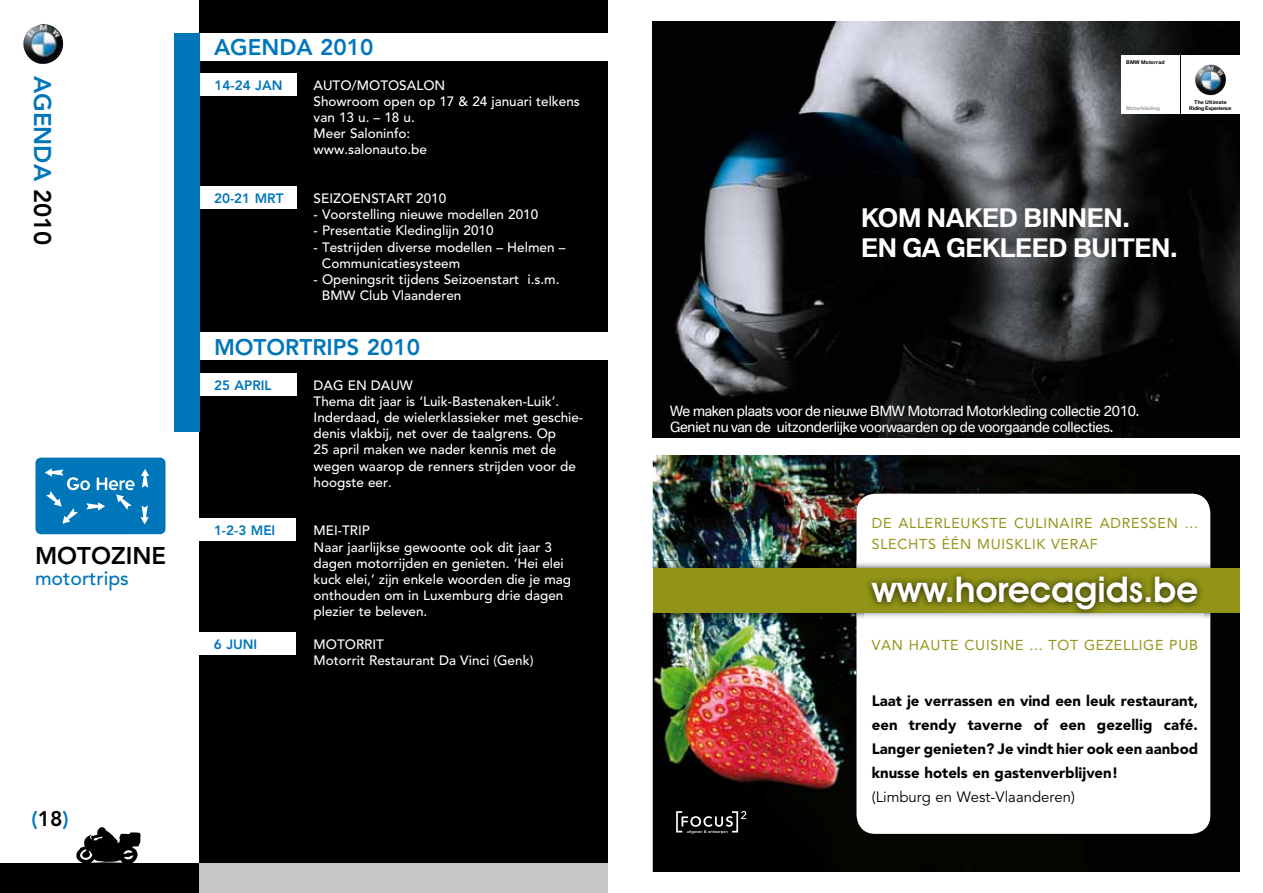
<style>
.page{position:relative;width:1263px;height:893px;background:#fff}
.page>*{position:absolute;margin:0;border:0;box-sizing:border-box;transform-origin:0 0}
.t1{font:600 35.7px "Avant Garde IT Cby BT";color:#fff}
.t2{font:700 24.9px/29.8px "BMW Type Global Pro";letter-spacing:-.015em;color:#fff}
.t3{font:800 24px "Avenir";color:#0076ba}
.t4{font:800 24px "Avenir";color:#000}
.t5{font:800 22.5px "Avenir";color:#0076ba}
.t6{font:800 21px "Avenir";color:#0076ba}
.t7{font:500 19.5px "Avenir";color:#0076ba}
.t8{font:900 15px/24.2px "Avenir";color:#000;text-align:justify}
.t9{font:15px "Avenir";color:#000}
.t10{font:14.25px/20.7px "Avenir";letter-spacing:.05em;color:#919416}
.t11{font:13.65px/16.8px "BMW Type Global Pro";letter-spacing:-.015em;color:#fff}
.t12{font:500 13.5px/16.2px "Avenir";color:#fff}
.t13{font:800 13.5px "Avenir";color:#0076ba}
.t14{font:700 4.95px/5.4px "BMW Type Global Pro";letter-spacing:-.025em;color:#000;text-align:center}
.t15{font:700 4.95px "BMW Type Global Pro";color:#9c9c9c}
.t16{font:700 4.95px "BMW Type Global Pro";letter-spacing:.02em;color:#000}
.s1{color:#000}
.s2{font-weight:500;color:#fff}
.s3{font-style:inherit}
</style>
<div class="page">
<div style="left:199px;top:0;width:409px;height:864px;background:#000"></div>
<div style="left:191px;top:333px;width:430px;height:27px;background:#fff"></div>
<img style="left:23px;top:24px;width:40px;height:40px">
<svg style="left:76px;top:827px;width:65px;height:36px"></svg>
<div style="left:0;top:863px;width:199px;height:30px;background:#000"></div>
<svg style="left:35px;top:458px;width:130px;height:76px;background:#1883c0"></svg>
<div style="left:199px;top:863px;width:409px;height:30px;background:#c5c6c8"></div>
<div style="left:191px;top:33px;width:430px;height:28px;background:#fff"></div>
<div style="left:191px;top:73px;width:106px;height:22px;background:#fff"></div>
<div style="left:191px;top:186px;width:106px;height:23px;background:#fff"></div>
<div style="left:191px;top:373px;width:106px;height:23px;background:#fff"></div>
<div style="left:174px;top:33px;width:26px;height:399px;background:#0076ba"></div>
<div style="left:190px;top:518px;width:106px;height:23px;background:#fff"></div>
<div style="left:190px;top:632px;width:106px;height:22px;background:#fff"></div>
<img style="left:653px;top:21px;width:586px;height:417px">
<div style="left:1121px;top:55px;width:58px;height:59px;background:#fff"></div>
<div style="left:1181px;top:55px;width:58px;height:59px;background:#fff"></div>
<img style="left:1195px;top:64px;width:31px;height:31px">
<div style="left:653px;top:455px;width:586px;height:417px;background:#000204"></div>
<img style="left:653px;top:455px;width:484px;height:379px">
<div style="left:856px;top:494px;width:354px;height:340px;background:#fff;border-radius:19px"></div>
<img style="left:653px;top:560px;width:586px;height:59px">
<div style="left:653px;top:568px;width:586px;height:44px;background:#919416"></div>
<img style="left:864px;top:574px;width:339px;height:43px">
<svg style="left:676px;top:811px;width:70px;height:23px"></svg>
<h3 class="t3" style="left:57px;top:76px;width:171px;rotate:90deg">AGENDA <span class="s1">2010</span></h3>
<h3 class="t4" style="left:35px;top:541px;width:133px">MOTOZINE</h3>
<h3 class="t7" style="left:35px;top:567px;width:95px">motortrips</h3>
<h3 class="t5" style="left:214px;top:34px;width:161px">AGENDA 2010</h3>
<p class="t13" style="left:215px;top:77px;width:92px">14-24 JAN <span class="s2">A</span></p>
<p class="t12" style="left:323px;top:77px;width:57px">UTO/MOTO</p>
<p class="t12" style="left:314px;top:77px;width:268px;text-indent:86px">SALON<br>Showroom open op 17 &amp; 24 januari telkens van 13 u. – 18 u.<br>Meer Saloninfo:<br>www.salonauto.be</p>
<p class="t13" style="left:214px;top:190px;width:68px">20-21 M RT</p>
<p class="t12" style="left:314px;top:191px;width:17px">SEIZOEN</p>
<p class="t12" style="left:371px;top:191px;width:17px">START</p>
<p class="t12" style="left:416px;top:191px;width:32px">2010</p>
<p class="t12" style="left:314px;top:207px;width:226px">- Voorstelling nieuwe modellen 2010</p>
<p class="t12" style="left:314px;top:223px;width:181px">- Presentatie Kledinglijn 2010</p>
<p class="t12" style="left:322px;top:239px;width:245px;text-indent:-8px">- Testrijden diverse modellen – Helmen –<br>Communicatiesysteem</p>
<p class="t12" style="left:322px;top:272px;width:239px;text-indent:-8px">- Openingsrit tijdens Seizoenstart i.s.m.<br>BMW Club Vlaanderen</p>
<h3 class="t5" style="left:214px;top:334px;width:208px">MOTORTRIPS 2010</h3>
<p class="t13" style="left:214px;top:377px;width:58px">25 APRIL</p>
<p class="t12" style="left:314px;top:377px;width:271px">DAG EN DAUW<br>Thema dit jaar is ‘Luik-Bastenaken-Luik’.<br>I nderdaad, de wielerklassieker met geschie&shy;denis vlakbij, net over de taalgrens. Op<br>25 april maken we nader kennis met de wegen waarop de renners strijden voor de hoogste eer.</p>
<p class="t13" style="left:214px;top:523px;width:46px">1-2-3 MEI</p>
<p class="t12" style="left:314px;top:523px;width:259px">MEI-TRI P<br>N aar jaarlijkse gewoonte ook dit jaar 3 dagen motorrijden en genieten. ‘Hei elei kuck elei,’ zijn enkele woorden die je mag onthouden om in Luxemburg drie dagen plezier te beleven.</p>
<p class="t13" style="left:214px;top:636px;width:45px">6 JUNI</p>
<p class="t12" style="left:314px;top:636px;width:221px">MOTORRIT<br>Motorrit Restaurant Da Vinci (Genk)</p>
<h3 class="t6" style="left:31px;top:806px;width:39px">(<span class="s1">18</span>)</h3>
<p class="t16" style="left:1126px;top:59px;width:40px">BMW MOTORRAD</p>
<p class="t15" style="left:1126px;top:105px;width:35px">MOTORKLEDING</p>
<p class="t14" style="left:1189px;top:100px;width:44px">THE ULTIMATE<br>RIDING EXPERIENCE</p>
<h2 class="t2" style="left:861px;top:204px;width:318px">KOM NAKED BINNEN.<br>EN GA GEKLEED BUITEN.</h2>
<p class="t11" style="left:670px;top:403px;width:471px">We maken plaats voor de nieuwe BMW Motorrad Motorkleding collectie 20<span class="s3">10</span>.<br>Geniet nu van de uitzonderlijke voorwaarden op de voorgaande collecties.</p>
<p class="t10" style="left:872px;top:513px;width:328px">DE ALLERLEUKSTE CULINAIRE ADRESSEN ...<br>SLECHTS ÉÉN MUISKLIK VERAF</p>
<h1 class="t1" style="left:872px;top:568px;width:328px">www.horecagids.be</h1>
<p class="t10" style="left:872px;top:634px;width:328px">VAN HAUTE CUISINE ... TOT GEZELLIGE PUB</p>
<p class="t8" style="left:872px;top:688px;width:328px">Laat je verrassen en vind een leuk restaurant, een trendy taverne of een gezellig café.<br>Langer genieten? Je vindt hier ook een aanbod knusse hotels en gastenverblijven!</p>
<p class="t9" style="left:872px;top:788px;width:205px">(Limburg en West-Vlaanderen)</p>
</div>
